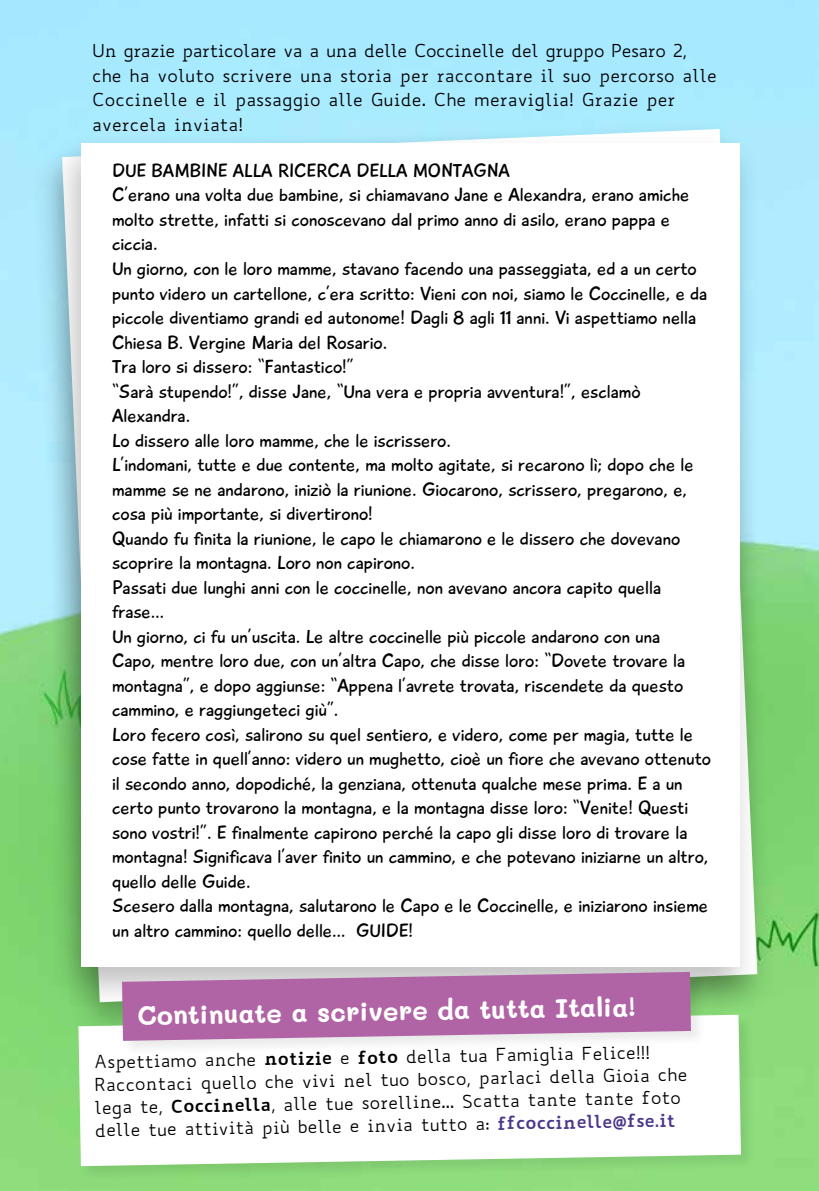
<style>
.page{position:relative;width:819px;height:1191px;background:#fff}
.page>*{position:absolute;margin:0;border:0;box-sizing:border-box;transform-origin:0 0}
.t1{font:700 26.25px "Mali";color:#fff}
.t2{font:19.25px/24.5px "Playtime With Hot Toddies";color:#000}
.t3{font:17.5px/24.5px "Biancoenero";color:#000}
.s1{font-weight:700}
.s2{font-weight:700;color:#4c378d}
</style>
<div class="page">
<img style="left:0;top:0;width:819px;height:1191px">
<div style="left:29px;top:119px;width:749px;height:926px;background:#000;opacity:.25"></div>
<div style="left:47px;top:131px;width:714px;height:880px;background:#000;opacity:.25"></div>
<div style="left:81px;top:143px;width:658px;height:824px;background:#fff"></div>
<div style="left:76px;top:1012px;width:681px;height:170px;background:#000;opacity:.09"></div>
<svg style="left:78px;top:1014px;width:663px;height:152px"></svg>
<div style="left:119px;top:969px;width:588px;height:88px;background:#000;opacity:.09"></div>
<svg style="left:122px;top:972px;width:569px;height:68px;background:#b674ac"></svg>
<p class="t3" style="left:92px;top:38px;width:626px">Un grazie particolare va a una delle Coccinelle del gruppo Pesaro 2, che ha voluto scrivere una storia per raccontare il suo percorso alle Coccinelle e il passaggio alle Guide. Che meraviglia! Grazie per avercela inviata!</p>
<p class="t2" style="left:112px;top:158px;width:600px">DUE BAMBINE ALLA RICERCA DELLA MONTAGNA<br>C’erano una volta due bambine, si chiamavano Jane e Alexandra, erano amiche molto strette, infatti si conoscevano dal primo anno di asilo, erano pappa e ciccia.<br>Un giorno, con le loro mamme, stavano facendo una passeggiata, ed a un certo punto videro un cartellone, c’era scritto: Vieni con noi, siamo le Coccinelle, e da piccole diventiamo grandi ed autonome! Dagli 8 agli 11 anni. Vi aspettiamo nella Chiesa B. Vergine Maria del Rosario.<br>Tra loro si dissero: “Fantastico!”<br>“Sarà stupendo!”, disse Jane, “Una vera e propria avventura!”, esclamò Alexandra.<br>Lo dissero alle loro mamme, che le iscrissero.<br>L’indomani, tutte e due contente, ma molto agitate, si recarono lì; dopo che le mamme se ne andarono, iniziò la riunione. Giocarono, scrissero, pregarono, e, cosa più importante, si divertirono!<br>Quando fu finita la riunione, le capo le chiamarono e le dissero che dovevano scoprire la montagna. Loro non capirono.<br>Passati due lunghi anni con le coccinelle, non avevano ancora capito quella frase…<br>Un giorno, ci fu un’uscita. Le altre coccinelle più piccole andarono con una<br>Capo, mentre loro due, con un’altra Capo, che disse loro: “Dovete trovare la montagna”, e dopo aggiunse: “Appena l’avrete trovata, riscendete da questo cammino, e raggiungeteci giù”.<br>Loro fecero così, salirono su quel sentiero, e videro, come per magia, tutte le cose fatte in quell’anno: videro un mughetto, cioè un fiore che avevano ottenuto il secondo anno, dopodiché, la genziana, ottenuta qualche mese prima. E a un certo punto trovarono la montagna, e la montagna disse loro: “Venite! Questi sono vostri!”. E finalmente capirono perché la capo gli disse loro di trovare la montagna! Significava l’aver finito un cammino, e che potevano iniziarne un altro, quello delle Guide.<br>Scesero dalla montagna, salutarono le Capo e le Coccinelle, e iniziarono insieme un altro cammino: quello delle… GUIDE!</p>
<h1 class="t1" style="left:137px;top:1000px;width:499px;rotate:-1deg">Continuate a scrivere da tutta Italia!</h1>
<p class="t3" style="left:94px;top:1050px;width:594px;line-height:22.8px;rotate:-1deg">Aspettiamo anche <span class="s1">notizie</span> e <span class="s1">foto</span> della tua Famiglia Felice!!!<br>Raccontaci quello che vivi nel tuo bosco, parlaci della Gioia che lega te, <span class="s1">Coccinella</span>, alle tue sorelline... Scatta tante tante foto delle tue attività più belle e invia tutto a: <span class="s2">ffcoccinelle@fse.it</span></p>
</div>
